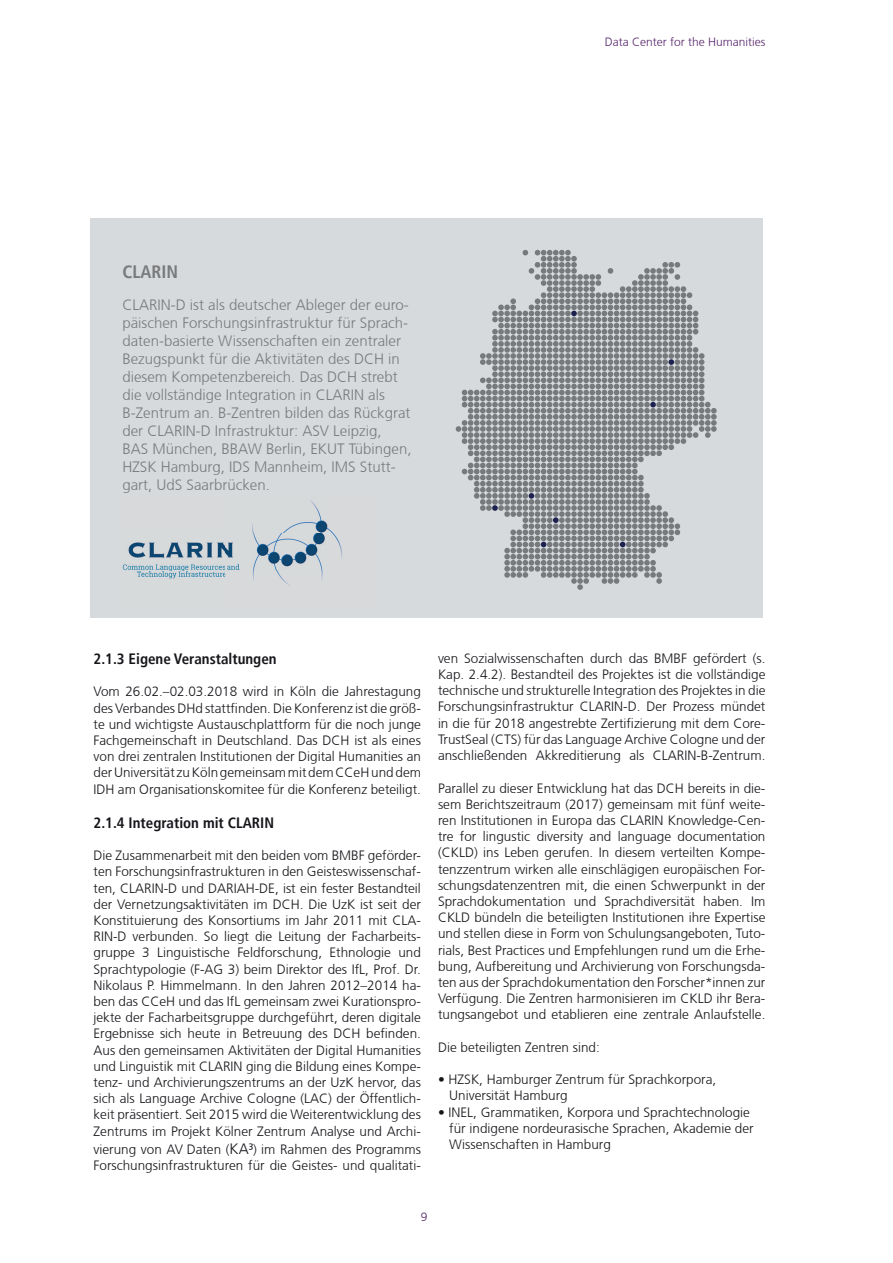
<style>
.page{position:relative;width:893px;height:1263px;background:#fff}
.page>*{position:absolute;margin:0;border:0;box-sizing:border-box;transform-origin:0 0}
.t1{font:700 condensed 18px "Frutiger LT";color:#787a7c}
.t2{font:300 15px/18px "Frutiger CE";color:#787a7c}
.t3{font:700 condensed 15px "Frutiger LT";color:#17151a}
.t4{font:300 13.5px/16.2px "Frutiger CE";color:#17151a;text-align:justify}
.t5{font:300 12px "Frutiger CE";color:#57256d}
.s1{font-size:15px}
.s2{font-family:"Frutiger LT";font-weight:400;font-stretch:condensed;font-size:15px}
</style>
<div class="page">
<div style="left:91px;top:218px;width:672px;height:400px;background:#d7dadc"></div>
<svg style="left:456px;top:250px;width:261px;height:340px"></svg>
<img style="left:122px;top:500px;width:220px;height:86px">
<p class="t5" style="left:605px;top:35px;width:162px">Data Center for the Humanities</p>
<h1 class="t1" style="left:122px;top:261px;width:57px">CLARIN</h1>
<p class="t2" style="left:122px;top:295px;width:291px">CLARIN-D ist als deutscher Ableger der euro&shy;päischen Forschungsinfrastruktur für Sprach&shy;daten-basierte Wissenschaften ein zentraler Bezugspunkt für die Aktivitäten des DCH in diesem Kompetenzbereich. Das DCH strebt die vollständige Integration in CLARIN als B-Zentrum an. B-Zentren bilden das Rückgrat der CLARIN-D Infrastruktur: ASV Leipzig,<br>BAS München, BBAW Berlin, EKUT Tübingen, HZSK Hamburg, IDS Mannheim, IMS Stutt&shy;gart, UdS Saarbrücken.</p>
<p class="t3" style="left:94px;top:650px;width:185px">2.1.3 Eigene Veranstaltungen</p>
<p class="t4" style="left:94px;top:683px;width:329px">Vom 26.02.–02.03.2018 wird in Köln die Jahrestagung des Verbandes DHd stattfinden. Die Konferenz ist die größ&shy;te und wichtigste Austauschplattform für die noch junge Fachgemeinschaft in Deutschland. Das DCH ist als eines von drei zentralen Institutionen der Digital Humanities an der Universität zu Köln gemeinsam mit dem CCeH und dem IDH am Organisationskomitee für die Konferenz beteiligt.</p>
<p class="t3" style="left:94px;top:814px;width:182px">2.1.4 Integration mit CLARIN</p>
<p class="t4" style="left:94px;top:847px;width:329px">Die Zusammenarbeit mit den beiden vom BMBF geförder&shy;ten Forschungsinfrastrukturen in den Geisteswissenschaf&shy;ten, CLARIN-D und DARIAH-DE, ist ein fester Bestandteil der Vernetzungsaktivitäten im DCH. Die UzK ist seit der Konstituierung des Konsortiums im Jahr 2011 mit CLA-RIN-D verbunden. So liegt die Leitung der Facharbeits&shy;gruppe 3 Linguistische Feldforschung, Ethnologie und Sprachtypologie (F-AG 3) beim Direktor des IfL, Prof. Dr.<br>Nikolaus P. Himmelmann. In den Jahren 2012–2014 ha&shy;ben das CCeH und das IfL gemeinsam zwei Kurationspro&shy;jekte der Facharbeitsgruppe durchgeführt, deren digitale Ergebnisse sich heute in Betreuung des DCH befinden.<br>Aus den gemeinsamen Aktivitäten der Digital Humanities und Linguistik mit CLARIN ging die Bildung eines Kompe&shy;tenz- und Archivierungszentrums an der UzK hervor, das sich als Language Archive Cologne (LAC) der Öffentlich&shy;keit präsentiert. Seit 2015 wird die Weiterentwicklung des Zentrums im Projekt Kölner Zentrum Analyse und Archi-</p>
<p class="t4" style="left:94px;top:1141px;width:329px">vierung von AV¬Daten (<span class="s1">KA</span><span class="s2">³</span>) im Rahmen des Programms<br>Forschungsinfrastrukturen für die Geistes- und qualitati-</p>
<p class="t4" style="left:438px;top:650px;width:329px">ven Sozialwissenschaften durch das BMBF gefördert (s.<br>Kap. 2.4.2). Bestandteil des Projektes ist die vollständige technische und strukturelle Integration des Projektes in die Forschungsinfrastruktur CLARIN-D. Der Prozess mündet in die für 2018 angestrebte Zertifizierung mit dem Core-TrustSeal (CTS) für das Language Archive Cologne und der anschließenden Akkreditierung als CLARIN-B-Zentrum.</p>
<p class="t4" style="left:438px;top:779px;width:329px">Parallel zu dieser Entwicklung hat das DCH bereits in die&shy;sem Berichtszeitraum (2017) gemeinsam mit fünf weite&shy;ren Institutionen in Europa das CLARIN Knowledge-Cen&shy;tre for lingustic diversity and language documentation (CKLD) ins Leben gerufen. In diesem verteilten Kompe&shy;tenzzentrum wirken alle einschlägigen europäischen For&shy;schungsdatenzentren mit, die einen Schwerpunkt in der Sprachdokumentation und Sprachdiversität haben. Im CKLD bündeln die beteiligten Institutionen ihre Expertise und stellen diese in Form von Schulungsangeboten, Tuto&shy;rials, Best Practices und Empfehlungen rund um die Erhe&shy;bung, Aufbereitung und Archivierung von Forschungsda&shy;ten aus der Sprachdokumentation den Forscher*innen zur Verfügung. Die Zentren harmonisieren im CKLD ihr Bera&shy;tungsangebot und etablieren eine zentrale Anlaufstelle.</p>
<p class="t4" style="left:438px;top:1039px;width:163px">Die beteiligten Zentren sind:</p>
<p class="t4" style="left:449px;top:1071px;width:269px;text-indent:-11px">• HZSK, Hamburger Zentrum für Sprachkorpora,<br>Universität Hamburg</p>
<p class="t4" style="left:449px;top:1103px;width:306px;text-align:left;text-indent:-11px">• INEL, Grammatiken, Korpora und Sprachtechnologie für indigene nordeurasische Sprachen, Akademie der<br>Wissenschaften in Hamburg</p>
<p class="t5" style="left:421px;top:1210px;width:8px">9</p>
</div>
